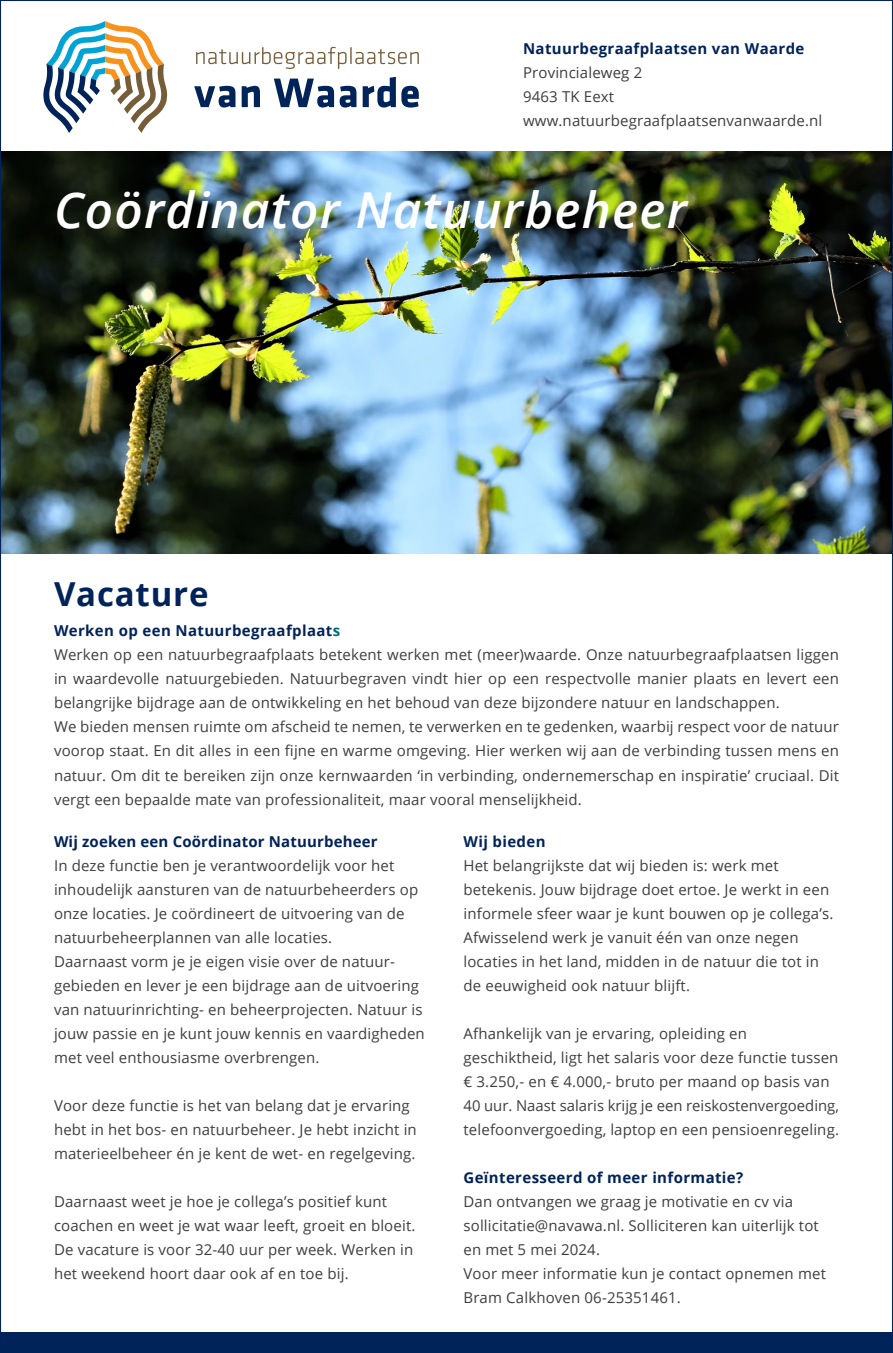
<style>
.page{position:relative;width:893px;height:1353px;background:#fff}
.page>*{position:absolute;margin:0;border:0;box-sizing:border-box;transform-origin:0 0}
.Subkoppen{font:italic 600 49.5px "Open Sans";letter-spacing:.025em;color:#fff}
.Subkoppen-2{font:700 33px "Open Sans";letter-spacing:.025em;color:#002359}
.Platte_tekst{font:15px/24px "Open Sans";letter-spacing:.01em;color:#3e3e3f}
.Subkoppen-3{font:700 15px "Open Sans";letter-spacing:.025em;color:#002359}
.Platte_tekst-2{font:700 15px "Open Sans";letter-spacing:.025em;color:#002359}
.s1{color:#006c7e}
</style>
<div class="page">
<div style="left:0;top:1332px;width:893px;height:20px;background:#002359"></div>
<svg style="left:196px;top:47px;width:223px;height:22px"></svg>
<svg style="left:194px;top:86px;width:41px;height:21px"></svg>
<svg style="left:242px;top:86px;width:18px;height:21px"></svg>
<svg style="left:274px;top:79px;width:60px;height:28px"></svg>
<svg style="left:340px;top:86px;width:16px;height:21px"></svg>
<svg style="left:363px;top:77px;width:56px;height:30px"></svg>
<svg style="left:43px;top:21px;width:124px;height:112px"></svg>
<img style="left:2px;top:152px;width:889px;height:401px">
<p class="Subkoppen-3" style="left:523px;top:38px;width:283px">Natuurbegraafplaatsen van Waarde</p>
<p class="Platte_tekst" style="left:523px;top:60px;width:121px">Provincialeweg 2</p>
<p class="Platte_tekst" style="left:523px;top:84px;width:93px">9463 TK Eext</p>
<p class="Platte_tekst" style="left:523px;top:108px;width:301px">www.natuurbegraafplaatsenvanwaarde.nl</p>
<p class="Subkoppen" style="left:54px;top:176px;width:634px">Coördinator Natuurbeheer</p>
<p class="Subkoppen-2" style="left:54px;top:571px;width:156px">Vacature</p>
<p class="Subkoppen-3" style="left:54px;top:620px;width:288px">Werken op een Natuurbegraafplaat<span class="s1">s</span></p>
<p class="Platte_tekst" style="left:54px;top:642px;width:786px;text-align:justify">Werken op een natuurbegraafplaats betekent werken met (meer)waarde. Onze natuurbegraafplaatsen liggen in waardevolle natuurgebieden. Natuurbegraven vindt hier op een respectvolle manier plaats en levert een belangrijke bijdrage aan de ontwikkeling en het behoud van deze bijzondere natuur en landschappen.</p>
<p class="Platte_tekst" style="left:54px;top:714px;width:787px;text-align:justify">We bieden mensen ruimte om afscheid te nemen, te verwerken en te gedenken, waarbij respect voor de natuur voorop staat. En dit alles in een fijne en warme omgeving. Hier werken wij aan de verbinding tussen mens en natuur. Om dit te bereiken zijn onze kernwaarden ‘in verbinding, ondernemerschap en inspiratie’ cruciaal. Dit vergt een bepaalde mate van professionaliteit, maar vooral menselijkheid.</p>
<p class="Subkoppen-3" style="left:54px;top:830px;width:325px">Wij zoeken een Coördinator Natuurbeheer</p>
<p class="Platte_tekst" style="left:54px;top:852px;width:366px">In deze functie ben je verantwoordelijk voor het inhoudelijk aansturen van de natuurbeheerders op onze locaties. Je coördineert de uitvoering van de natuurbeheerplannen van alle locaties.</p>
<p class="Platte_tekst" style="left:54px;top:948px;width:372px">Daarnaast vorm je je eigen visie over de natuur&shy;gebieden en lever je een bijdrage aan de uitvoering van natuurinrichting- en beheerprojecten. Natuur is jouw passie en je kunt jouw kennis en vaardigheden met veel enthousiasme overbrengen.</p>
<p class="Platte_tekst" style="left:54px;top:1092px;width:364px">Voor deze functie is het van belang dat je ervaring hebt in het bos- en natuurbeheer. Je hebt inzicht in materieelbeheer én je kent de wet- en regelgeving.</p>
<p class="Platte_tekst" style="left:54px;top:1188px;width:363px">Daarnaast weet je hoe je collega’s positief kunt coachen en weet je wat waar leeft, groeit en bloeit.<br>De vacature is voor 32-40 uur per week. Werken in het weekend hoort daar ook af en toe bij.</p>
<p class="Subkoppen-3" style="left:463px;top:830px;width:84px">Wij bieden</p>
<p class="Platte_tekst" style="left:463px;top:852px;width:371px">Het belangrijkste dat wij bieden is: werk met betekenis. Jouw bijdrage doet ertoe. Je werkt in een informele sfeer waar je kunt bouwen op je collega’s.<br>Afwisselend werk je vanuit één van onze negen locaties in het land, midden in de natuur die tot in de eeuwigheid ook natuur blijft.</p>
<p class="Platte_tekst" style="left:463px;top:1020px;width:376px">Afhankelijk van je ervaring, opleiding en geschiktheid, ligt het salaris voor deze functie tussen</p>
<p class="Platte_tekst" style="left:463px;top:1068px;width:368px">€ 3.250,- en € 4.000,- bruto per maand op basis van</p>
<p class="Platte_tekst" style="left:463px;top:1092px;width:377px">40 uur. Naast salaris krijg je een reiskostenvergoeding,</p>
<p class="Platte_tekst" style="left:463px;top:1116px;width:377px">telefoonvergoeding, laptop en een pensioenregeling.</p>
<p class="Platte_tekst-2" style="left:463px;top:1166px;width:281px">Geïnteresseerd of meer informatie?</p>
<p class="Platte_tekst" style="left:463px;top:1188px;width:331px">Dan ontvangen we graag je motivatie en cv via</p>
<p class="Platte_tekst" style="left:463px;top:1212px;width:357px">sollicitatie@navawa.nl. Solliciteren kan uiterlijk tot en met 5 mei 2024.</p>
<p class="Platte_tekst" style="left:463px;top:1260px;width:364px">Voor meer informatie kun je contact opnemen met<br>Bram Calkhoven 06-25351461.</p>
</div>
